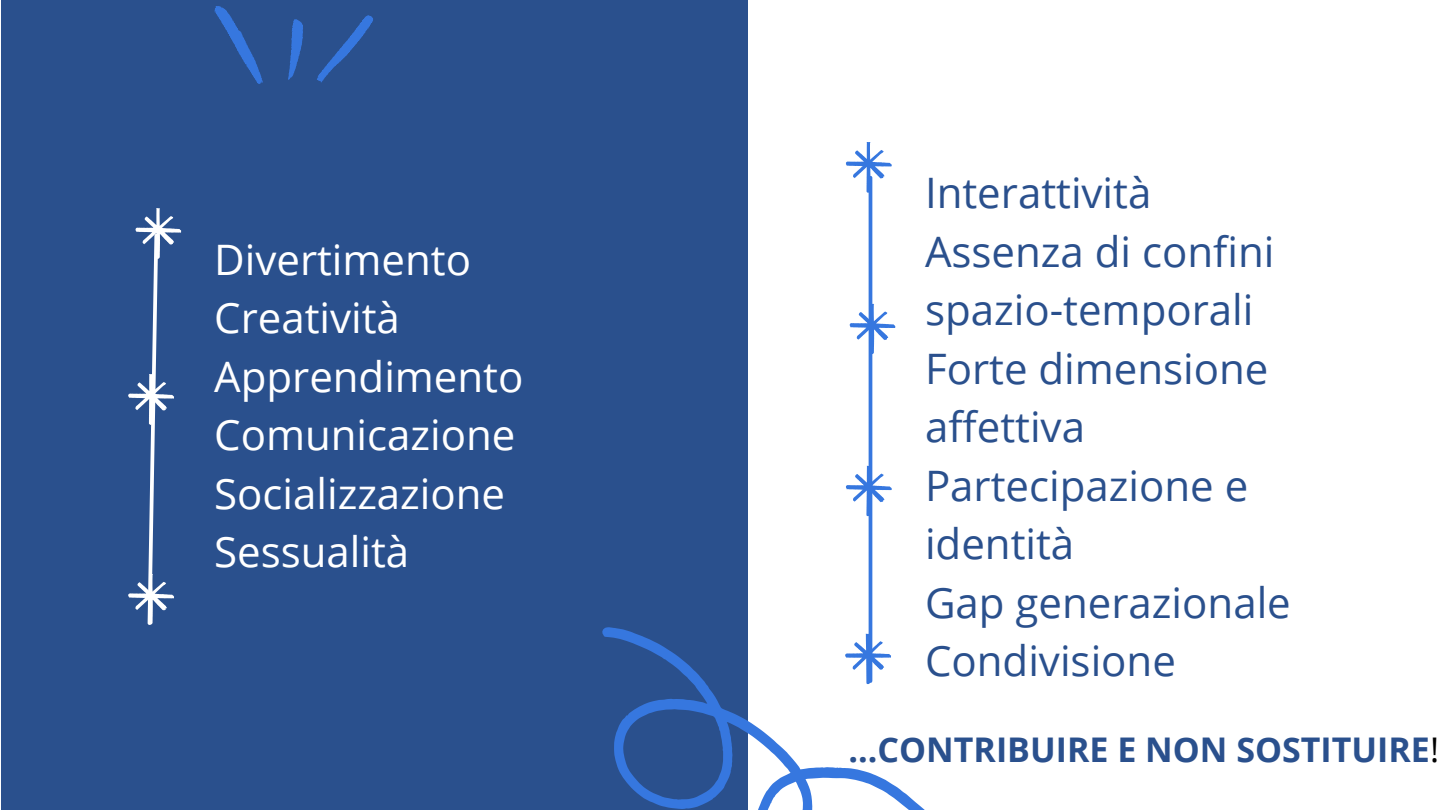
<style>
.page{position:relative;width:1440px;height:810px;background:#fff}
.page>*{position:absolute;margin:0;border:0;box-sizing:border-box;transform-origin:0 0}
.t1{font:42px/58.5px "Open Sans";color:#2a508d}
.t2{font:42px/58.5px "Open Sans";color:#fff}
.t3{font:700 34px "Open Sans";color:#2a508d}
.s1{font-weight:400;color:#000}
</style>
<div class="page">
<hr style="left:869px;top:178px;width:3px;height:503px;background:#3677df">
<svg style="left:846px;top:142px;width:46px;height:52px"></svg>
<svg style="left:849px;top:302px;width:47px;height:54px"></svg>
<svg style="left:846px;top:464px;width:46px;height:54px"></svg>
<div style="left:2px;top:0;width:746px;height:810px;background:#2a508d"></div>
<svg style="left:214px;top:6px;width:159px;height:78px"></svg>
<svg style="left:602px;top:626px;width:323px;height:184px"></svg>
<svg style="left:128px;top:208px;width:54px;height:417px"></svg>
<p class="t2" style="left:214px;top:229px;width:311px">Divertimento<br>Creatività<br>Apprendimento<br>Comunicazione<br>Socializzazione<br>Sessualità</p>
<p class="t1" style="left:925px;top:163px;width:367px">Interattività<br>Assenza di confini spazio-temporali<br>Forte dimensione affettiva<br>Partecipazione e identità<br>Gap generazionale<br>Condivisione</p>
<p class="t3" style="left:848px;top:725px;width:592px">...CONTRIBUIRE E NON SOSTITUIRE<span class="s1">!</span></p>
</div>
